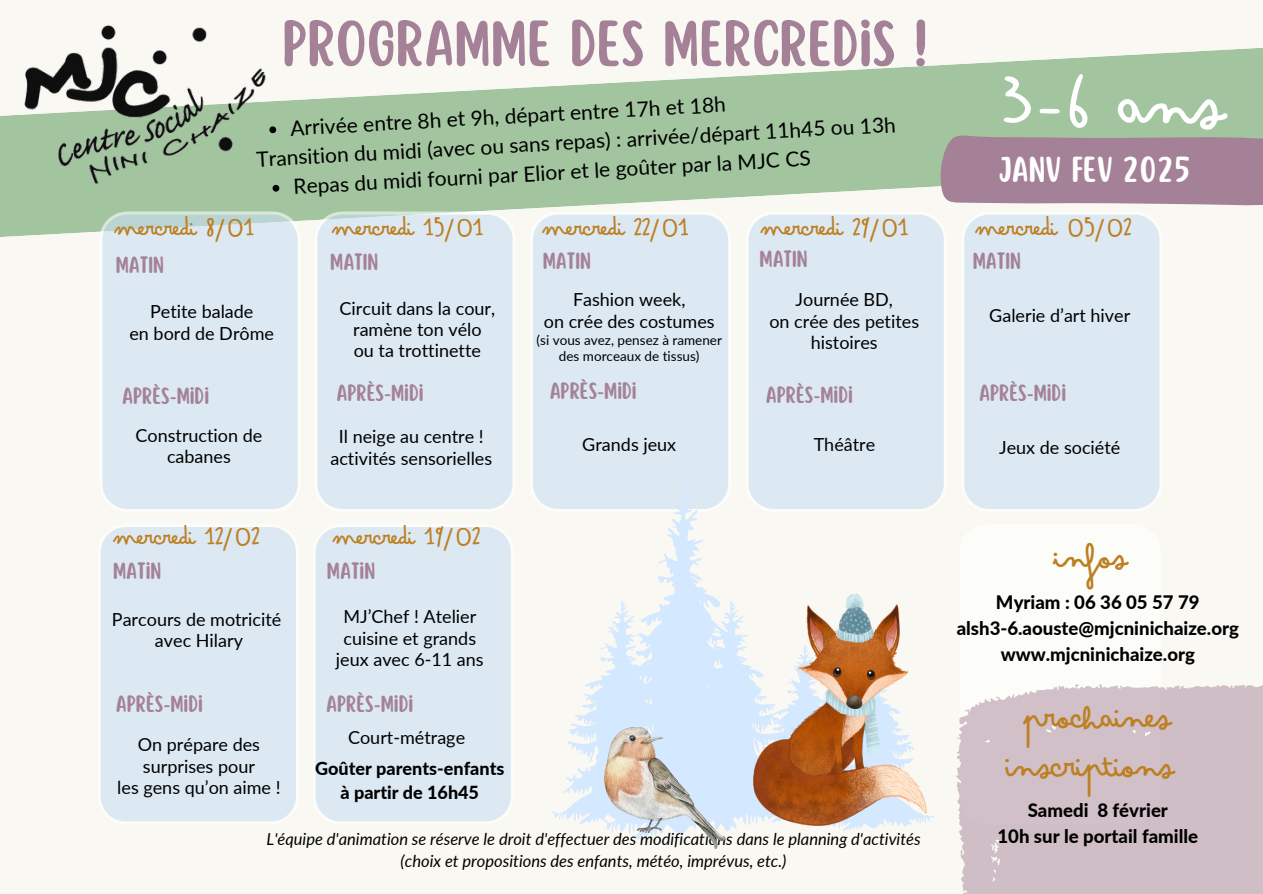
<style>
.page{position:relative;width:1263px;height:894px;background:#fff}
.page>*{position:absolute;margin:0;border:0;box-sizing:border-box;transform-origin:0 0}
.t1{font:67.8px "Bimbo sharpie";color:#fff}
.t2{font:57.15px "Scripter";color:#a48196}
.t3{font:33.6px/48.3px "Bimbo sharpie";color:#bd7f22;text-align:center}
.t4{font:31.65px "Scripter";color:#fff}
.t5{font:23.7px "Bimbo sharpie";color:#bd7f22}
.t6{font:21px "Lato";color:#000}
.t7{font:20.7px "Scripter";color:#a48196}
.t8{font:800 18.6px/25.8px "Lato";color:#000;text-align:center}
.t9{font:18px/21.3px "Lato";color:#000;text-align:center}
.t10{font:800 18px "Lato";color:#000}
.t11{font:italic 16.5px "Lato";color:#000}
.t12{font:13.5px/15.8px "Lato";color:#000;text-align:center}
</style>
<div class="page">
<div style="left:0;top:0;width:1263px;height:893px;background:#f9f8f2"></div>
<svg style="left:0;top:48px;width:1263px;height:189px;fill:#a2c59f"></svg>
<svg style="left:99px;top:211px;width:202px;height:298px;background:#dbe8f1"></svg>
<div style="left:314px;top:211px;width:201px;height:298px;background:#dce9f3"></div>
<div style="left:530px;top:211px;width:201px;height:297px;background:#dce9f3"></div>
<div style="left:745px;top:211px;width:202px;height:291px;background:#dce9f3"></div>
<div style="left:961px;top:211px;width:201px;height:298px;background:#dce9f3"></div>
<div style="left:101px;top:527px;width:195px;height:295px;background:#dce9f3"></div>
<div style="left:316px;top:527px;width:195px;height:295px;background:#dce9f3"></div>
<img style="left:20px;top:25px;width:249px;height:161px">
<div style="left:956px;top:684px;width:307px;height:209px;background:#cfbec5"></div>
<svg style="left:939px;top:135px;width:324px;height:71px;background:#a78899"></svg>
<svg style="left:551px;top:485px;width:385px;height:355px"></svg>
<img style="left:753px;top:593px;width:173px;height:232px">
<img style="left:605px;top:727px;width:120px;height:121px">
<svg style="left:269px;top:126px;width:7px;height:7px"></svg>
<svg style="left:272px;top:185px;width:7px;height:7px"></svg>
<h2 class="t2" style="left:282px;top:15px;width:647px">PROGRAMME DES MERCREDIS !</h2>
<h5 class="t6" style="left:290px;top:114px;width:438px;rotate:-3deg">Arrivée entre 8h et 9h, départ entre 17h et 18h</h5>
<h6 class="t6" style="left:256px;top:145px;width:642px;rotate:-3deg">Transition du midi (avec ou sans repas) : arrivée/départ 11h45 ou 13h</h6>
<p class="t6" style="left:293px;top:173px;width:519px;rotate:-3deg">Repas du midi fourni par Elior et le goûter par la MJC CS</p>
<h6 class="t1" style="left:1002px;top:61px;width:224px">3-6 ans</h6>
<p class="t4" style="left:999px;top:153px;width:194px">JANV FEV 2025</p>
<p class="t5" style="left:333px;top:213px;width:153px">mercredi 15/01</p>
<p class="t5" style="left:543px;top:212px;width:148px">mercredi 22/01</p>
<p class="t5" style="left:762px;top:213px;width:149px">mercredi 29/01</p>
<p class="t5" style="left:976px;top:213px;width:158px">mercredi 05/02</p>
<h5 class="t7" style="left:543px;top:250px;width:50px">MATIN</h5>
<p class="t5" style="left:115px;top:213px;width:141px">mercredi 8/01</p>
<p class="t7" style="left:759px;top:248px;width:50px">MATIN</p>
<p class="t7" style="left:973px;top:250px;width:50px">MATIN</p>
<p class="t7" style="left:116px;top:254px;width:50px">MATIN</p>
<p class="t7" style="left:330px;top:251px;width:50px">MATIN</p>
<p class="t9" style="left:150px;top:301px;width:105px">Petite balade</p>
<p class="t9" style="left:129px;top:322px;width:146px">en bord de Drôme</p>
<p class="t9" style="left:340px;top:297px;width:157px">Circuit dans la cour,</p>
<h5 class="t9" style="left:353px;top:318px;width:130px">ramène ton vélo</h5>
<p class="t9" style="left:354px;top:339px;width:129px">ou ta trottinette</p>
<p class="t7" style="left:122px;top:385px;width:88px">APRÈS-MIDI</p>
<p class="t7" style="left:337px;top:382px;width:88px">APRÈS-MIDI</p>
<p class="t9" style="left:135px;top:424px;width:128px">Construction de cabanes</p>
<p class="t9" style="left:339px;top:425px;width:146px">Il neige au centre !</p>
<p class="t9" style="left:330px;top:447px;width:163px">activités sensorielles</p>
<p class="t5" style="left:114px;top:522px;width:148px">mercredi 12/02</p>
<p class="t5" style="left:334px;top:521px;width:149px">mercredi 19/02</p>
<p class="t7" style="left:113px;top:560px;width:50px">MATIN</p>
<p class="t7" style="left:327px;top:560px;width:50px">MATIN</p>
<p class="t9" style="left:112px;top:608px;width:171px">Parcours de motricité</p>
<h5 class="t9" style="left:155px;top:629px;width:90px">avec Hilary</h5>
<p class="t9" style="left:336px;top:605px;width:149px">MJ’Chef ! Atelier cuisine et grands jeux avec 6-11 ans</p>
<h3 class="t7" style="left:116px;top:693px;width:88px">APRÈS-MIDI</h3>
<h6 class="t7" style="left:326px;top:693px;width:88px">APRÈS-MIDI</h6>
<h6 class="t9" style="left:138px;top:733px;width:124px;text-align:left">On prépare des surprises pour</h6>
<p class="t9" style="left:117px;top:776px;width:165px">les gens qu’on aime !</p>
<p class="t9" style="left:348px;top:726px;width:119px">Court-métrage</p>
<p class="t10" style="left:315px;top:756px;width:191px">Goûter parents-enfants</p>
<h5 class="t10" style="left:341px;top:781px;width:140px">à partir de 16h45</h5>
<p class="t9" style="left:573px;top:289px;width:114px">Fashion week,</p>
<p class="t9" style="left:544px;top:310px;width:172px">on crée des costumes</p>
<p class="t12" style="left:537px;top:331px;width:187px">(si vous avez, pensez à ramener des morceaux de tissus)</p>
<h6 class="t7" style="left:550px;top:380px;width:88px">APRÈS-MIDI</h6>
<p class="t9" style="left:795px;top:289px;width:99px">Journée BD,</p>
<p class="t9" style="left:769px;top:310px;width:151px">on crée des petites histoires</p>
<p class="t7" style="left:766px;top:384px;width:88px">APRÈS-MIDI</p>
<p class="t9" style="left:582px;top:433px;width:95px">Grands jeux</p>
<p class="t9" style="left:814px;top:433px;width:63px">Théâtre</p>
<p class="t11" style="left:266px;top:828px;width:656px">L'équipe d'animation se réserve le droit d'effectuer des modifications dans le planning d'activités</p>
<p class="t11" style="left:401px;top:850px;width:387px">(choix et propositions des enfants, météo, imprévus, etc.)</p>
<p class="t9" style="left:989px;top:304px;width:143px">Galerie d’art hiver</p>
<p class="t7" style="left:979px;top:382px;width:88px">APRÈS-MIDI</p>
<p class="t9" style="left:999px;top:436px;width:123px">Jeux de société</p>
<p class="t3" style="left:1054px;top:531px;width:75px">Infos</p>
<p class="t8" style="left:996px;top:588px;width:205px">Myriam : 06 36 05 57 79</p>
<p class="t8" style="left:957px;top:614px;width:284px">alsh3-6.aouste@mjcninichaize.org</p>
<p class="t8" style="left:1001px;top:640px;width:196px">www.mjcninichaize.org</p>
<h5 class="t3" style="left:1007px;top:691px;width:168px">prochaines inscriptions</h5>
<h5 class="t8" style="left:997px;top:796px;width:202px">Samedi 8 février<br>10h sur le portail famille</h5>
</div>
